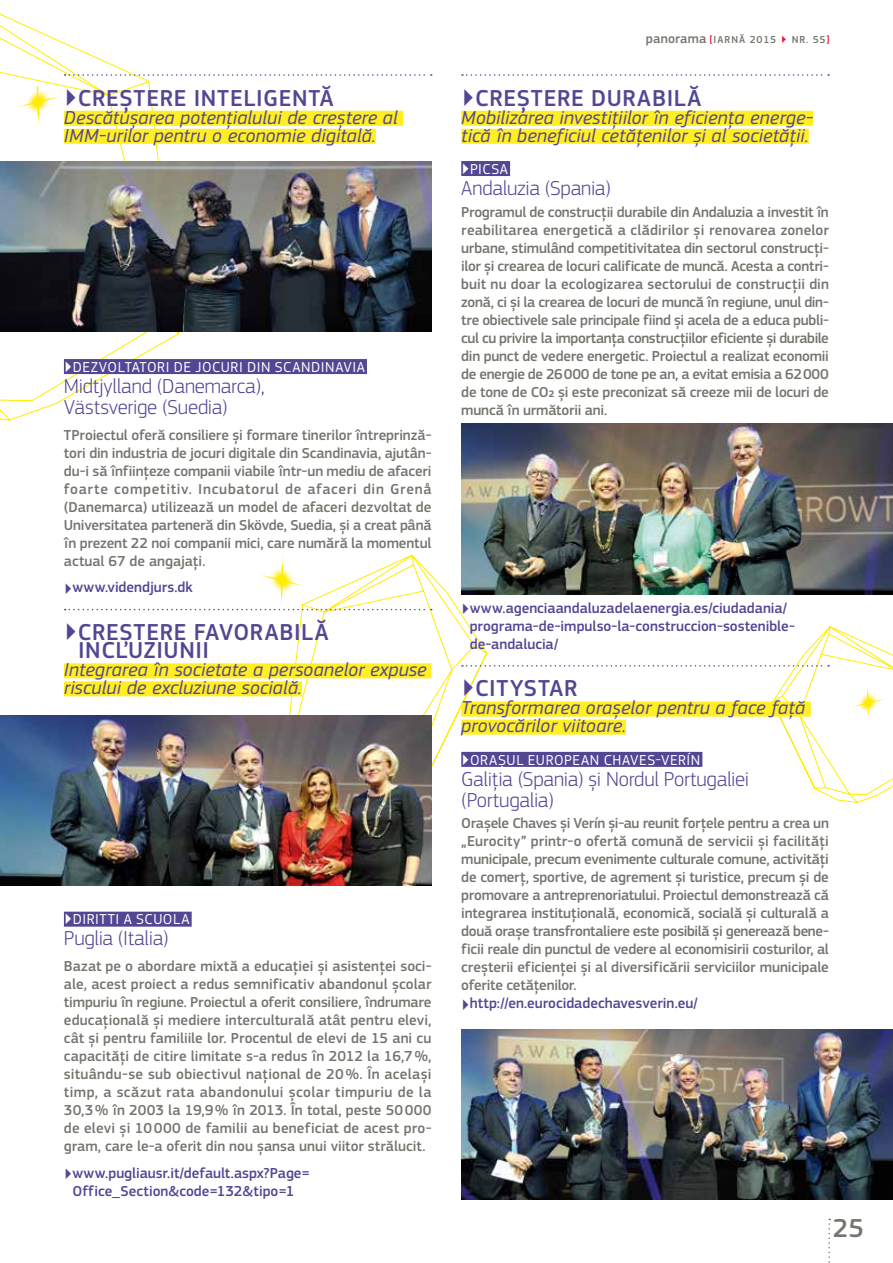
<style>
.page{position:relative;width:893px;height:1263px;background:#fff}
.page>*{position:absolute;margin:0;border:0;box-sizing:border-box;transform-origin:0 0}
.t1{font:500 27px "EC Square Sans Pro";color:#73766e}
.t2{font:500 24px/18px "EC Square Sans Pro";letter-spacing:.03em;color:#534693}
.t3{font:300 21px/21px "EC Square Sans Pro";letter-spacing:-.01em;color:#534693}
.t4{font:italic 19.5px/18px "EC Square Sans Pro";letter-spacing:.005em;color:#534693}
.t5{font:500 15px/18px "EC Square Sans Pro";letter-spacing:-.01em;color:#73766e;text-align:justify}
.t6{font:500 15px/18px "EC Square Sans Pro";color:#534693;text-align:center}
.t7{font:15px "EC Square Sans Pro";letter-spacing:.035em;color:#fff}
.t8{font:500 10.5px "EC Square Sans Pro";letter-spacing:.085em;color:#73766e}
.s1{font-weight:400}
.s2{font-size:13.5px}
.s3{color:#e31235}
.s4{font-weight:400;color:#534693}
.s5{color:#534693}
</style>
<div class="page">
<svg style="left:0;top:13px;width:180px;height:408px"></svg>
<img style="left:15px;top:77px;width:48px;height:48px">
<svg style="left:286px;top:554px;width:202px;height:213px"></svg>
<img style="left:260px;top:554px;width:46px;height:51px">
<img style="left:1px;top:161px;width:431px;height:170px">
<img style="left:461px;top:424px;width:432px;height:170px">
<img style="left:0;top:715px;width:432px;height:170px">
<img style="left:461px;top:1029px;width:432px;height:170px">
<svg style="left:828px;top:1219px;width:2px;height:44px"></svg>
<svg style="left:65px;top:74px;width:367px;height:2px"></svg>
<div style="left:64px;top:111px;width:339px;height:15px;background:#ffee21"></div>
<div style="left:64px;top:129px;width:312px;height:15px;background:#ffee21"></div>
<div style="left:64px;top:359px;width:303px;height:15px;background:#534693"></div>
<svg style="left:65px;top:609px;width:367px;height:1px"></svg>
<div style="left:64px;top:663px;width:367px;height:15px;background:#ffee21"></div>
<div style="left:64px;top:681px;width:238px;height:15px;background:#ffee21"></div>
<div style="left:64px;top:912px;width:128px;height:15px;background:#534693"></div>
<svg style="left:462px;top:74px;width:367px;height:2px"></svg>
<div style="left:461px;top:111px;width:352px;height:15px;background:#ffee21"></div>
<div style="left:461px;top:129px;width:348px;height:15px;background:#ffee21"></div>
<div style="left:461px;top:161px;width:49px;height:15px;background:#534693"></div>
<svg style="left:462px;top:626px;width:431px;height:177px"></svg>
<div style="left:461px;top:702px;width:350px;height:15px;background:#ffee21"></div>
<div style="left:461px;top:720px;width:165px;height:15px;background:#ffee21"></div>
<div style="left:461px;top:752px;width:241px;height:15px;background:#534693"></div>
<h2 class="t2" style="left:64px;top:89px;width:271px">▶CREȘTERE INTELIGENTĂ</h2>
<h3 class="t4" style="left:64px;top:108px;width:335px">Descătușarea potențialului de creștere al<br>IMM-urilor pentru o economie digitală.</h3>
<p class="t7" style="left:64px;top:358px;width:302px">▶DEZVOLTATORI DE JOCURI DIN SCANDINAVIA</p>
<h3 class="t3" style="left:64px;top:375px;width:202px">Midtjylland (Danemarca),<br>Västsverige (Suedia)</h3>
<p class="t5" style="left:64px;top:426px;width:369px">TProiectul oferă consiliere și formare tinerilor întreprinză&shy;tori din industria de jocuri digitale din Scandinavia, ajutân&shy;du-i să înființeze companii viabile într-un mediu de afaceri foarte competitiv. Incubatorul de afaceri din Grenå (Danemarca) utilizează un model de afaceri dezvoltat de Universitatea parteneră din Skövde, Suedia, și a creat până în prezent 22 noi companii mici, care numără la momentul actual 67 de angajați.</p>
<p class="t6" style="left:64px;top:579px;width:130px"><span class="s1">▶</span>www.videndjurs.dk</p>
<h2 class="t2" style="left:78px;top:624px;width:252px;text-indent:-14px">▶CREȘTERE FAVORABILĂ<br>INCLUZIUNII</h2>
<h3 class="t4" style="left:64px;top:661px;width:364px">Integrarea în societate a persoanelor expuse riscului de excluziune socială.</h3>
<p class="t7" style="left:64px;top:911px;width:127px">▶DIRITTI A SCUOLA</p>
<h3 class="t3" style="left:64px;top:928px;width:106px">Puglia (Italia)</h3>
<p class="t5" style="left:64px;top:958px;width:369px">Bazat pe o abordare mixtă a educației și asistenței soci&shy;ale, acest proiect a redus semnificativ abandonul școlar timpuriu în regiune. Proiectul a oferit consiliere, îndrumare educațională și mediere interculturală atât pentru elevi, cât și pentru familiile lor. Procentul de elevi de 15 ani cu capacități de citire limitate s-a redus în 2012 la 16,7%, situându-se sub obiectivul național de 20%. În același timp, a scăzut rata abandonului școlar timpuriu de la 30,3% în 2003 la 19,9% în 2013. În total, peste 50000 de elevi și 10000 de familii au beneficiat de acest pro&shy;gram, care le-a oferit din nou șansa unui viitor strălucit.</p>
<p class="t6" style="left:64px;top:1164px;width:248px"><span class="s1">▶</span>www.pugliausr.it/default.aspx?Page=<br>Office_Section&amp;code=132&amp;tipo=1</p>
<p class="t8" style="left:646px;top:33px;width:185px"><span class="s2">panorama</span> <span class="s3">[</span>IARNĂ 2015 <span class="s3">▶</span> NR. 55<span class="s3">]</span></p>
<h2 class="t2" style="left:461px;top:89px;width:242px">▶CREȘTERE DURABILĂ</h2>
<h3 class="t4" style="left:461px;top:108px;width:353px">Mobilizarea investițiilor în eficiența energe&shy;tică în beneficiul cetățenilor și al societății.</h3>
<p class="t7" style="left:461px;top:160px;width:48px">▶PICSA</p>
<h3 class="t3" style="left:461px;top:177px;width:151px">Andaluzia (Spania)</h3>
<p class="t5" style="left:461px;top:203px;width:369px">Programul de construcții durabile din Andaluzia a investit în reabilitarea energetică a clădirilor și renovarea zonelor urbane, stimulând competitivitatea din sectorul construcți&shy;ilor și crearea de locuri calificate de muncă. Acesta a contri&shy;buit nu doar la ecologizarea sectorului de construcții din zonă, ci și la crearea de locuri de muncă în regiune, unul din&shy;tre obiectivele sale principale fiind și acela de a educa publi&shy;cul cu privire la importanța construcțiilor eficiente și durabile din punct de vedere energetic. Proiectul a realizat economii de energie de 26000 de tone pe an, a evitat emisia a 62000 de tone de CO2 și este preconizat să creeze mii de locuri de muncă în următorii ani.</p>
<p class="t6" style="left:470px;top:599px;width:327px;text-align:left;text-indent:-9px"><span class="s1">▶</span>www.agenciaandaluzadelaenergia.es/ciudadania/ programa-de-impulso-la-construccion-sostenible&shy;de-andalucia/</p>
<h2 class="t2" style="left:461px;top:680px;width:118px">▶CITYSTAR</h2>
<h3 class="t4" style="left:461px;top:699px;width:345px">Transformarea orașelor pentru a face față provocărilor viitoare.</h3>
<p class="t7" style="left:461px;top:751px;width:241px">▶ORAȘUL EUROPEAN CHAVES-VERÍN</p>
<h3 class="t3" style="left:461px;top:768px;width:289px">Galiția (Spania) și Nordul Portugaliei (Portugalia)</h3>
<p class="t5" style="left:461px;top:815px;width:369px;text-align:left">Orașele Chaves și Verín și-au reunit forțele pentru a crea un „Eurocity” printr-o ofertă comună de servicii și facilități municipale, precum evenimente culturale comune, activități de comerț, sportive, de agrement și turistice, precum și de promovare a antreprenoriatului. Proiectul demonstrează că integrarea instituțională, economică, socială și culturală a două orașe transfrontaliere este posibilă și generează bene&shy;ficii reale din punctul de vedere al economisirii costurilor, al creșterii eficienței și al diversificării serviciilor municipale oferite cetățenilor.<br><span class="s4">▶</span><span class="s5">http://en.eurocidadechavesverin.eu/</span></p>
<h1 class="t1" style="left:833px;top:1212px;width:32px">25</h1>
</div>
